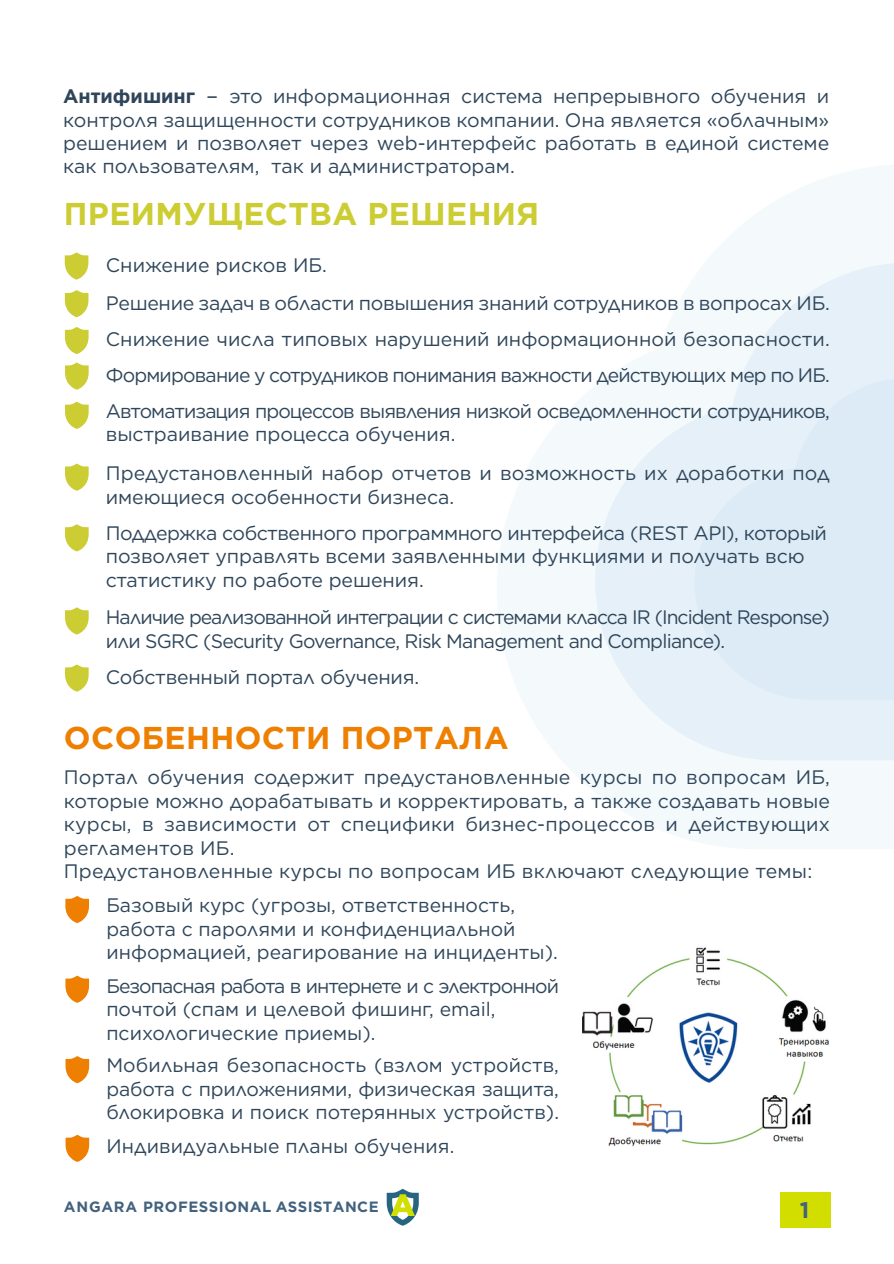
<style>
.page{position:relative;width:894px;height:1264px;background:#fff}
.page>*{position:absolute;margin:0;border:0;box-sizing:border-box;transform-origin:0 0}
.t1{font:700 31.5px "Gotham Pro";letter-spacing:.01em;color:#cc3}
.t2{font:700 31.5px "Gotham Pro";letter-spacing:.01em;color:#ee7f00}
.t3{font:700 22.5px "Gotham Pro";color:#42627e}
.t4{font:19.5px/23.4px "Gotham";letter-spacing:-.005em;color:#2f465a}
.t5{font:19.5px/36.3px "Gotham";letter-spacing:-.04em;color:#2f465a}
.t6{font:19.5px/23.4px "Gotham";letter-spacing:-.005em;color:#2f465a;text-align:justify;scale:1.7 1}
.t7{font:19.5px/23.4px "Gotham";letter-spacing:-.05em;color:#2f465a}
.t8{font:19.5px/36px "Gotham";letter-spacing:-.025em;color:#2f465a}
.t9{font:700 14.85px "Gotham Pro";letter-spacing:.035em;color:#42627e}
.s1{font-family:"Gotham Pro";font-weight:700}
</style>
<div class="page">
<svg style="left:497px;top:165px;width:396px;height:684px;fill:#f4f9fc"></svg>
<svg style="left:595px;top:263px;width:298px;height:497px;fill:#e6f0f8"></svg>
<svg style="left:694px;top:378px;width:199px;height:321px;background:#dfecf6"></svg>
<svg style="left:386px;top:1188px;width:32px;height:37px"></svg>
<div style="left:780px;top:1191px;width:50px;height:36px;background:#d2de00"></div>
<svg style="left:65px;top:252px;width:23px;height:28px"></svg>
<svg style="left:65px;top:290px;width:23px;height:27px"></svg>
<svg style="left:65px;top:327px;width:23px;height:27px"></svg>
<svg style="left:65px;top:362px;width:24px;height:28px"></svg>
<svg style="left:65px;top:402px;width:24px;height:27px"></svg>
<svg style="left:65px;top:463px;width:24px;height:28px"></svg>
<svg style="left:65px;top:524px;width:24px;height:27px"></svg>
<svg style="left:65px;top:607px;width:24px;height:27px"></svg>
<svg style="left:65px;top:664px;width:24px;height:27px"></svg>
<svg style="left:65px;top:896px;width:24px;height:27px"></svg>
<svg style="left:65px;top:975px;width:24px;height:27px"></svg>
<svg style="left:65px;top:1056px;width:24px;height:27px"></svg>
<svg style="left:66px;top:1134px;width:23px;height:27px"></svg>
<img style="left:582px;top:947px;width:247px;height:199px">
<p class="t6" style="left:63px;top:84px;width:452px"><span class="s1">Антифишинг</span> - это информационная система непрерывного обучения и контроля защищенности сотрудников компании. Она является «облачным» решением и позволяет через web-интерфейс работать в единой системе как пользователям, так и администраторам.</p>
<h1 class="t1" style="left:64px;top:195px;width:477px">ПРЕИМУЩЕСТВА РЕШЕНИЯ</h1>
<p class="t5" style="left:106px;top:247px;width:725px">Снижение рисков ИБ.<br>Решение задач в области повышения знаний сотрудников в вопросах ИБ.<br>Снижение числа типовых нарушений информационной безопасности.<br>Формирование у сотрудников понимания важности действующих мер по ИБ.<br>Автоматизация процессов выявления низкой осведомленности сотрудников,</p>
<p class="t4" style="left:106px;top:414px;width:725px;line-height:39px">выстраивание процесса обучения.<br>Предустановленный набор отчетов и возможность их доработки под</p>
<p class="t8" style="left:106px;top:478px;width:722px">имеющиеся особенности бизнеса.<br>Поддержка собственного программного интерфейса (REST API), который</p>
<p class="t4" style="left:106px;top:544px;width:700px">позволяет управлять всеми заявленными функциями и получать всю статистику по работе решения.</p>
<p class="t7" style="left:106px;top:605px;width:725px">Наличие реализованной интеграции с системами класса IR (Incident Response) или SGRC (Security Governance, Risk Management and Compliance).</p>
<p class="t4" style="left:106px;top:664px;width:315px">Собственный портал обучения.</p>
<h1 class="t2" style="left:64px;top:719px;width:446px">ОСОБЕННОСТИ ПОРТАЛА</h1>
<p class="t4" style="left:64px;top:765px;width:767px">Портал обучения содержит предустановленные курсы по вопросам ИБ, которые можно дорабатывать и корректировать, а также создавать новые курсы, в зависимости от специфики бизнес-процессов и действующих регламентов ИБ.<br>Предустановленные курсы по вопросам ИБ включают следующие темы:</p>
<p class="t4" style="left:106px;top:893px;width:453px">Базовый курс (угрозы, ответственность, работа с паролями и конфиденциальной информацией, реагирование на инциденты).</p>
<p class="t4" style="left:106px;top:973px;width:454px">Безопасная работа в интернете и с электронной почтой (спам и целевой фишинг, email, психологические приемы).</p>
<p class="t4" style="left:106px;top:1053px;width:454px;text-align:justify">Мобильная безопасность (взлом устройств, работа с приложениями, физическая защита, блокировка и поиск потерянных устройств).</p>
<p class="t4" style="left:106px;top:1133px;width:349px">Индивидуальные планы обучения.</p>
<p class="t9" style="left:64px;top:1198px;width:316px">ANGARA PROFESSIONAL ASSISTANCE</p>
<p class="t3" style="left:799px;top:1197px;width:11px">1</p>
</div>
